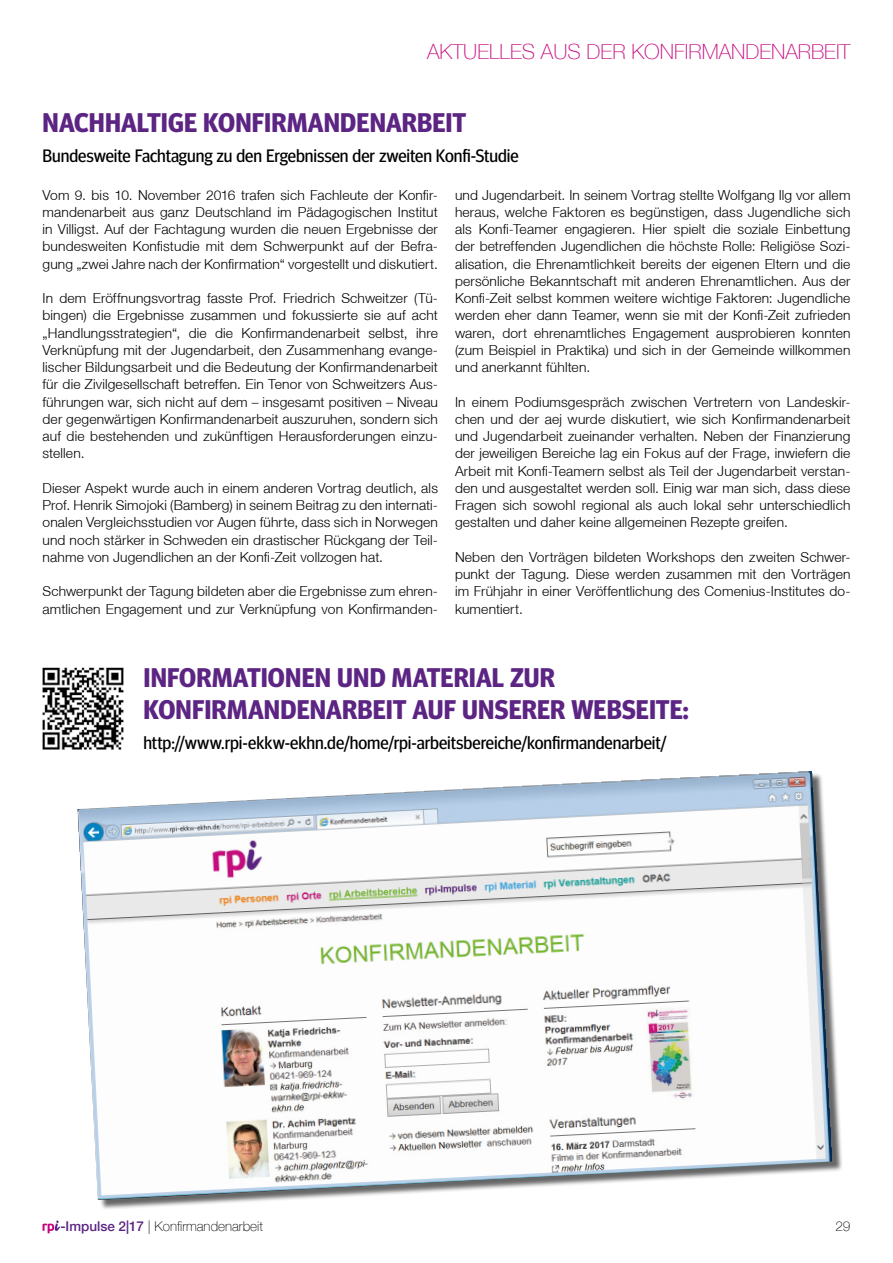
<style>
.page{position:relative;width:893px;height:1263px;background:#fff}
.page>*{position:absolute;margin:0;border:0;box-sizing:border-box;transform-origin:0 0}
.t1{font:700 27px/32.4px "Meta Headline OT";letter-spacing:.005em;color:#5c2483}
.t2{font:100 21px "Helvetica Neue LT";color:#c80b7f}
.t3{font:18px "Meta Headline OT";letter-spacing:-.005em;color:#000}
.t4{font:300 13.8px/17.2px "Helvetica Neue LT";letter-spacing:.01em;color:#000;text-align:justify}
.t5{font:100 13.5px "Helvetica Neue LT";color:#000}
.s1{font-weight:500;color:#5c2483}
</style>
<div class="page">
<img style="left:42px;top:667px;width:82px;height:83px">
<div style="left:79px;top:772px;width:764px;height:438px;background:#000;opacity:.6"></div>
<img style="left:77px;top:771px;width:755px;height:429px">
<svg style="left:43px;top:1220px;width:17px;height:13px"></svg>
<h2 class="t2" style="left:427px;top:40px;width:425px">AKTUELLES AUS DER KONFIRMANDENARBEIT</h2>
<h1 class="t1" style="left:43px;top:107px;width:425px">NACHHALTIGE KONFIRMANDENARBEIT</h1>
<h3 class="t3" style="left:43px;top:145px;width:478px">Bundesweite Fachtagung zu den Ergebnissen der zweiten Konfi-Studie</h3>
<p class="t4" style="left:43px;top:186px;width:397px">Vom 9. bis 10. November 2016 trafen sich Fachleute der Konfir&shy;mandenarbeit aus ganz Deutschland im Pädagogischen Institut in Villigst. Auf der Fachtagung wurden die neuen Ergebnisse der bundesweiten Konfistudie mit dem Schwerpunkt auf der Befra&shy;gung „zwei Jahre nach der Konfirmation“ vorgestellt und diskutiert.</p>
<p class="t4" style="left:43px;top:289px;width:397px">In dem Eröffnungsvortrag fasste Prof. Friedrich Schweitzer (Tü&shy;bingen) die Ergebnisse zusammen und fokussierte sie auf acht „Handlungsstrategien“, die die Konfirmandenarbeit selbst, ihre Verknüpfung mit der Jugendarbeit, den Zusammenhang evange&shy;lischer Bildungsarbeit und die Bedeutung der Konfirmandenarbeit für die Zivilgesellschaft betreffen. Ein Tenor von Schweitzers Aus&shy;führungen war, sich nicht auf dem – insgesamt positiven – Niveau der gegenwärtigen Konfirmandenarbeit auszuruhen, sondern sich auf die bestehenden und zukünftigen Herausforderungen einzu&shy;stellen.</p>
<p class="t4" style="left:43px;top:479px;width:397px">Dieser Aspekt wurde auch in einem anderen Vortrag deutlich, als Prof. Henrik Simojoki (Bamberg) in seinem Beitrag zu den internati&shy;onalen Vergleichsstudien vor Augen führte, dass sich in Norwegen und noch stärker in Schweden ein drastischer Rückgang der Teil&shy;nahme von Jugendlichen an der Konfi-Zeit vollzogen hat.</p>
<p class="t4" style="left:43px;top:582px;width:397px">Schwerpunkt der Tagung bildeten aber die Ergebnisse zum ehren&shy;amtlichen Engagement und zur Verknüpfung von Konfirmanden-</p>
<p class="t4" style="left:455px;top:186px;width:397px">und Jugendarbeit. In seinem Vortrag stellte Wolfgang Ilg vor allem heraus, welche Faktoren es begünstigen, dass Jugendliche sich als Konfi-Teamer engagieren. Hier spielt die soziale Einbettung der betreffenden Jugendlichen die höchste Rolle: Religiöse Sozi&shy;alisation, die Ehrenamtlichkeit bereits der eigenen Eltern und die persönliche Bekanntschaft mit anderen Ehrenamtlichen. Aus der Konfi-Zeit selbst kommen weitere wichtige Faktoren: Jugendliche werden eher dann Teamer, wenn sie mit der Konfi-Zeit zufrieden waren, dort ehrenamtliches Engagement ausprobieren konnten (zum Beispiel in Praktika) und sich in der Gemeinde willkommen und anerkannt fühlten.</p>
<p class="t4" style="left:455px;top:393px;width:397px">In einem Podiumsgespräch zwischen Vertretern von Landeskir&shy;chen und der aej wurde diskutiert, wie sich Konfirmandenarbeit und Jugendarbeit zueinander verhalten. Neben der Finanzierung der jeweiligen Bereiche lag ein Fokus auf der Frage, inwiefern die Arbeit mit Konfi-Teamern selbst als Teil der Jugendarbeit verstan&shy;den und ausgestaltet werden soll. Einig war man sich, dass diese Fragen sich sowohl regional als auch lokal sehr unterschiedlich gestalten und daher keine allgemeinen Rezepte greifen.</p>
<p class="t4" style="left:455px;top:548px;width:397px">Neben den Vorträgen bildeten Workshops den zweiten Schwer&shy;punkt der Tagung. Diese werden zusammen mit den Vorträgen im Frühjahr in einer Veröffentlichung des Comenius-Institutes do&shy;kumentiert.</p>
<h1 class="t1" style="left:143px;top:662px;width:547px">INFORMATIONEN UND MATERIAL ZUR<br>KONFIRMANDENARBEIT AUF UNSERER WEBSEITE:</h1>
<h3 class="t3" style="left:143px;top:732px;width:525px">http://www.rpi-ekkw-ekhn.de/home/rpi-arbeitsbereiche/konfirmandenarbeit/</h3>
<p class="t5" style="left:60px;top:1218px;width:204px"><span class="s1">-Impulse 2|17</span> | Konfirmandenarbeit</p>
<p class="t5" style="left:835px;top:1218px;width:17px">29</p>
</div>
